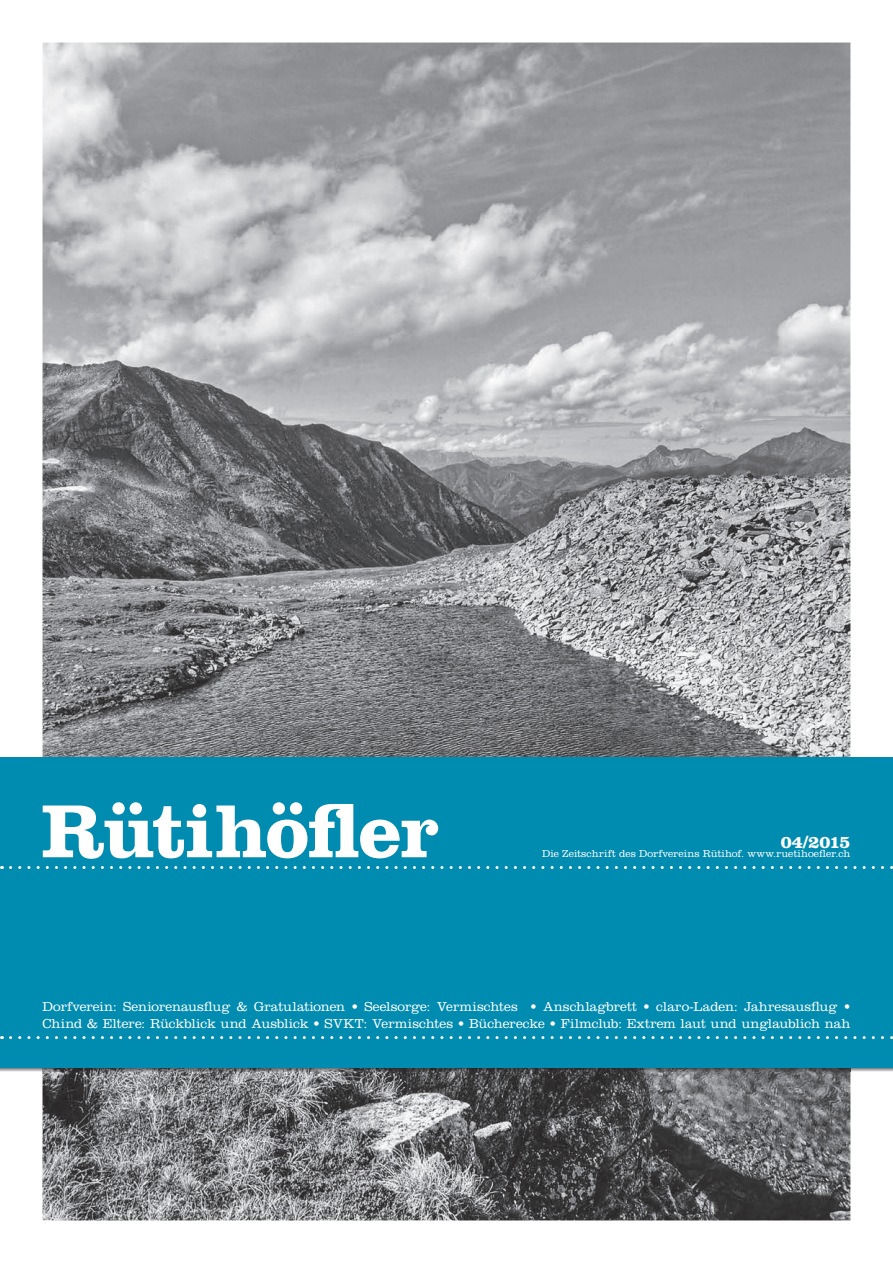
<style>
.page{position:relative;width:893px;height:1263px;background:#fff}
.page>*{position:absolute;margin:0;border:0;box-sizing:border-box;transform-origin:0 0}
.t1{font:700 78px "Clarendon LT Std";letter-spacing:-.02em;color:#fff}
.t2{font:700 18px "Clarendon LT Std";letter-spacing:-.025em;color:#fff}
.t3{font:300 13.5px/16.5px "Clarendon LT Std";letter-spacing:-.005em;color:#fff}
.t4{font:300 10.5px "Clarendon LT Std";letter-spacing:.01em;color:#fff}
</style>
<div class="page">
<img style="left:43px;top:43px;width:807px;height:1177px">
<svg style="left:0;top:1067px;width:893px;height:4px"></svg>
<img style="left:43px;top:1067px;width:807px;height:4px">
<div style="left:0;top:757px;width:893px;height:310px;background:#008bb0"></div>
<svg style="left:11px;top:866px;width:882px;height:3px"></svg>
<svg style="left:11px;top:1036px;width:882px;height:3px"></svg>
<h1 class="t1" style="left:41px;top:784px;width:400px">Rütihöfler</h1>
<h2 class="t2" style="left:781px;top:831px;width:71px">04/2015</h2>
<p class="t4" style="left:542px;top:848px;width:310px">Die Zeitschrift des Dorfvereins Rütihof. www.ruetihoefler.ch</p>
<p class="t3" style="left:43px;top:998px;width:809px">Dorfverein: Seniorenausflug &amp; Gratulationen • Seelsorge: Vermischtes • Anschlagbrett • claro-Laden: Jahresausflug •<br>Chind &amp; Eltere: Rückblick und Ausblick • SVKT: Vermischtes • Bücherecke • Filmclub: Extrem laut und unglaublich nah</p>
</div>
